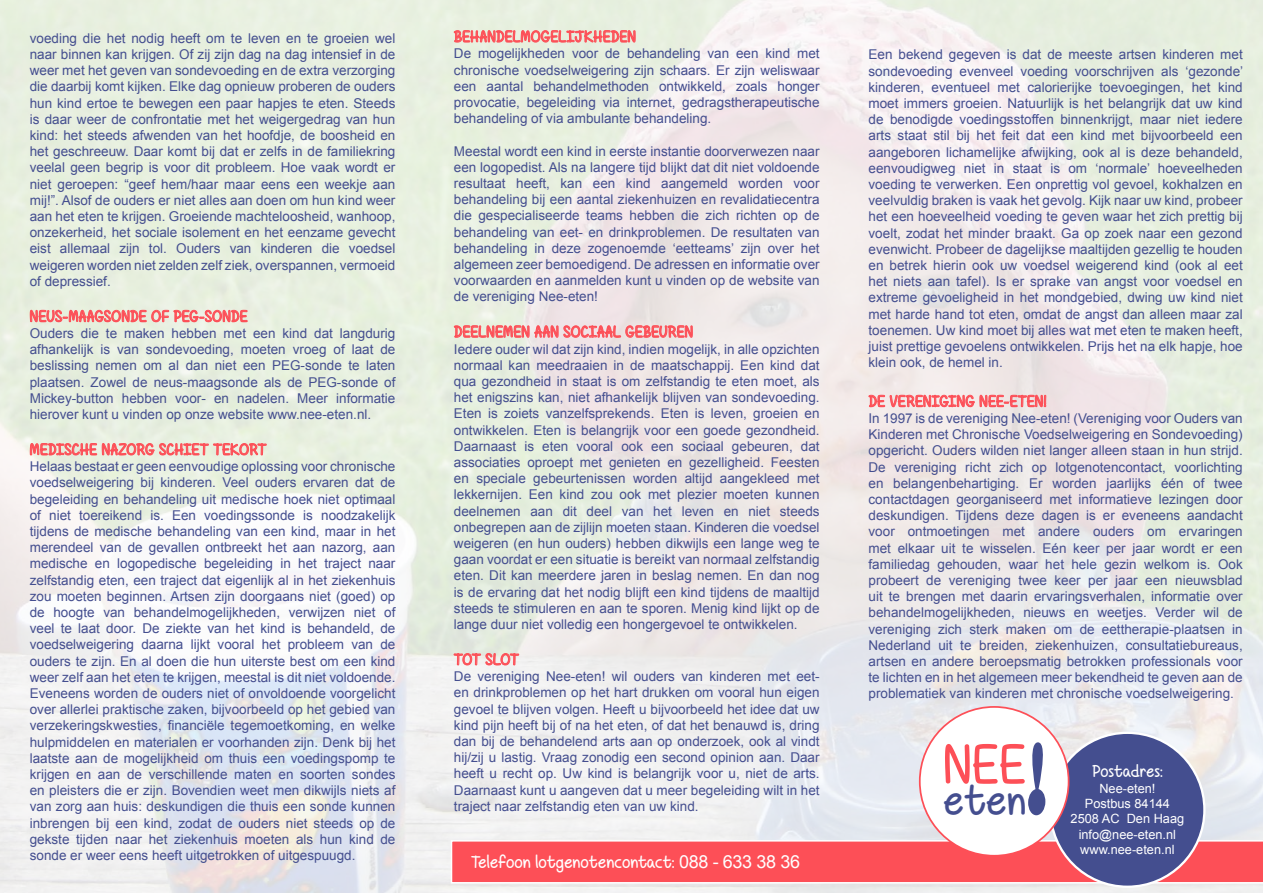
<style>
.page{position:relative;width:1263px;height:893px;background:#fff}
.page>*{position:absolute;margin:0;border:0;box-sizing:border-box;transform-origin:0 0}
.t1{font:57.3px "Borders Divide But Hearts Shall Conquer";color:#fd4f57}
.t2{font:43.95px "Borders Divide But Hearts Shall Conquer";color:#444e8f}
.t3{font:18px "Borders Divide But Hearts Shall Conquer";color:#fff}
.t4{font:17.4px "Borders Divide But Hearts Shall Conquer";color:#fff}
.t5{font:16.5px "Borders Divide But Hearts Shall Conquer";letter-spacing:.015em;color:#fd4f57}
.t6{font:13.5px/16.2px "Arial";color:#444e8f;text-align:justify}
.t7{font:12.75px/15.3px "Arial";color:#fff;text-align:center}
.s1{font-family:"Arial"}
</style>
<div class="page">
<img style="left:0;top:0;width:1263px;height:893px">
<svg style="left:451px;top:840px;width:812px;height:43px;background:#fd5961"></svg>
<svg style="left:30px;top:301px;width:218px;height:37px;background:#ebd6c9"></svg>
<svg style="left:30px;top:439px;width:237px;height:33px;background:#ecd4c9"></svg>
<svg style="left:868px;top:394px;width:179px;height:14px;background:#f5a7aa"></svg>
<div style="left:1050px;top:733px;width:154px;height:154px;background:#444e8f;border-radius:50%"></div>
<div style="left:920px;top:707px;width:148px;height:149px;background:#fff;border-radius:50%"></div>
<svg style="left:1029px;top:742px;width:16px;height:55px"></svg>
<div style="left:1028px;top:789px;width:17px;height:26px;background:#444e8f;border-radius:50%"></div>
<svg style="left:453px;top:26px;width:183px;height:33px;background:#ebd1c5"></svg>
<svg style="left:453px;top:316px;width:240px;height:38px;background:#eececc"></svg>
<svg style="left:453px;top:652px;width:67px;height:14px"></svg>
<p class="t6" style="left:30px;top:30px;width:367px">voeding die het nodig heeft om te leven en te groeien wel naar binnen kan krijgen. Of zij zijn dag na dag intensief in de weer met het geven van sondevoeding en de extra verzorging die daarbij komt kijken. Elke dag opnieuw proberen de ouders hun kind ertoe te bewegen een paar hapjes te eten. Steeds is daar weer de confrontatie met het weigergedrag van hun kind: het steeds afwenden van het hoofdje, de boosheid en het geschreeuw. Daar komt bij dat er zelfs in de familiekring veelal geen begrip is voor dit probleem. Hoe vaak wordt er niet geroepen: “geef hem/haar maar eens een weekje aan mij!”. Alsof de ouders er niet alles aan doen om hun kind weer aan het eten te krijgen. Groeiende machteloosheid, wanhoop, onzekerheid, het sociale isolement en het eenzame gevecht eist allemaal zijn tol. Ouders van kinderen die voedsel weigeren worden niet zelden zelf ziek, overspannen, vermoeid of depressief.</p>
<p class="t5" style="left:30px;top:306px;width:219px">NEUS-MAAGSONDE OF PEG-SONDE</p>
<p class="t6" style="left:30px;top:325px;width:367px">Ouders die te maken hebben met een kind dat langdurig afhankelijk is van sondevoeding, moeten vroeg of laat de beslissing nemen om al dan niet een PEG-sonde te laten plaatsen. Zowel de neus-maagsonde als de PEG-sonde of Mickey-button hebben voor- en nadelen. Meer informatie hierover kunt u vinden op onze website www.nee-eten.nl.</p>
<p class="t5" style="left:30px;top:439px;width:238px">MEDISCHE NAZORG SCHIET TEKORT</p>
<p class="t6" style="left:30px;top:458px;width:367px">Helaas bestaat er geen eenvoudige oplossing voor chronische voedselweigering bij kinderen. Veel ouders ervaren dat de begeleiding en behandeling uit medische hoek niet optimaal of niet toereikend is. Een voedingssonde is noodzakelijk tijdens de medische behandeling van een kind, maar in het merendeel van de gevallen ontbreekt het aan nazorg, aan medische en logopedische begeleiding in het traject naar zelfstandig eten, een traject dat eigenlijk al in het ziekenhuis zou moeten beginnen. Artsen zijn doorgaans niet (goed) op de hoogte van behandelmogelijkheden, verwijzen niet of veel te laat door. De ziekte van het kind is behandeld, de voedselweigering daarna lijkt vooral het probleem van de ouders te zijn. En al doen die hun uiterste best om een kind weer zelf aan het eten te krijgen, meestal is dit niet voldoende.<br>Eveneens worden de ouders niet of onvoldoende voorgelicht over allerlei praktische zaken, bijvoorbeeld op het gebied van verzekeringskwesties, financiële tegemoetkoming, en welke hulpmiddelen en materialen er voorhanden zijn. Denk bij het laatste aan de mogelijkheid om thuis een voedingspomp te krijgen en aan de verschillende maten en soorten sondes en pleisters die er zijn. Bovendien weet men dikwijls niets af van zorg aan huis: deskundigen die thuis een sonde kunnen inbrengen bij een kind, zodat de ouders niet steeds op de gekste tijden naar het ziekenhuis moeten als hun kind de sonde er weer eens heeft uitgetrokken of uitgespuugd.</p>
<p class="t5" style="left:454px;top:27px;width:183px">BEHANDELMOGELIJKHEDEN</p>
<p class="t6" style="left:454px;top:46px;width:367px">De mogelijkheden voor de behandeling van een kind met chronische voedselweigering zijn schaars. Er zijn weliswaar een aantal behandelmethoden ontwikkeld, zoals honger provocatie, begeleiding via internet, gedragstherapeutische behandeling of via ambulante behandeling.</p>
<p class="t6" style="left:454px;top:143px;width:367px">Meestal wordt een kind in eerste instantie doorverwezen naar een logopedist. Als na langere tijd blijkt dat dit niet voldoende resultaat heeft, kan een kind aangemeld worden voor behandeling bij een aantal ziekenhuizen en revalidatiecentra die gespecialiseerde teams hebben die zich richten op de behandeling van eet- en drinkproblemen. De resultaten van behandeling in deze zogenoemde ‘eetteams’ zijn over het algemeen zeer bemoedigend. De adressen en informatie over voorwaarden en aanmelden kunt u vinden op de website van de vereniging Nee-eten!</p>
<p class="t5" style="left:454px;top:322px;width:240px">DEELNEMEN AAN SOCIAAL GEBEUREN</p>
<p class="t6" style="left:454px;top:341px;width:367px">Iedere ouder wil dat zijn kind, indien mogelijk, in alle opzichten normaal kan meedraaien in de maatschappij. Een kind dat qua gezondheid in staat is om zelfstandig te eten moet, als het enigszins kan, niet afhankelijk blijven van sondevoeding.<br>Eten is zoiets vanzelfsprekends. Eten is leven, groeien en ontwikkelen. Eten is belangrijk voor een goede gezondheid.<br>Daarnaast is eten vooral ook een sociaal gebeuren, dat associaties oproept met genieten en gezelligheid. Feesten en speciale gebeurtenissen worden altijd aangekleed met lekkernijen. Een kind zou ook met plezier moeten kunnen deelnemen aan dit deel van het leven en niet steeds onbegrepen aan de zijlijn moeten staan. Kinderen die voedsel weigeren (en hun ouders) hebben dikwijls een lange weg te gaan voordat er een situatie is bereikt van normaal zelfstandig eten. Dit kan meerdere jaren in beslag nemen. En dan nog is de ervaring dat het nodig blijft een kind tijdens de maaltijd steeds te stimuleren en aan te sporen. Menig kind lijkt op de lange duur niet volledig een hongergevoel te ontwikkelen.</p>
<p class="t5" style="left:454px;top:649px;width:66px">TOT SLOT</p>
<p class="t6" style="left:454px;top:668px;width:367px">De vereniging Nee-eten! wil ouders van kinderen met eet&shy;en drinkproblemen op het hart drukken om vooral hun eigen gevoel te blijven volgen. Heeft u bijvoorbeeld het idee dat uw kind pijn heeft bij of na het eten, of dat het benauwd is, dring dan bij de behandelend arts aan op onderzoek, ook al vindt hij/zij u lastig. Vraag zonodig een second opinion aan. Daar heeft u recht op. Uw kind is belangrijk voor u, niet de arts.<br>Daarnaast kunt u aangeven dat u meer begeleiding wilt in het traject naar zelfstandig eten van uw kind.</p>
<h3 class="t3" style="left:471px;top:850px;width:330px">Telefoon lotgenotencontact: <span class="s1">088 - 633 38 36</span></h3>
<p class="t6" style="left:868px;top:47px;width:376px">Een bekend gegeven is dat de meeste artsen kinderen met sondevoeding evenveel voeding voorschrijven als ‘gezonde’ kinderen, eventueel met calorierijke toevoegingen, het kind moet immers groeien. Natuurlijk is het belangrijk dat uw kind de benodigde voedingsstoffen binnenkrijgt, maar niet iedere arts staat stil bij het feit dat een kind met bijvoorbeeld een aangeboren lichamelijke afwijking, ook al is deze behandeld, eenvoudigweg niet in staat is om ‘normale’ hoeveelheden voeding te verwerken. Een onprettig vol gevoel, kokhalzen en veelvuldig braken is vaak het gevolg. Kijk naar uw kind, probeer het een hoeveelheid voeding te geven waar het zich prettig bij voelt, zodat het minder braakt. Ga op zoek naar een gezond evenwicht. Probeer de dagelijkse maaltijden gezellig te houden en betrek hierin ook uw voedsel weigerend kind (ook al eet het niets aan tafel). Is er sprake van angst voor voedsel en extreme gevoeligheid in het mondgebied, dwing uw kind niet met harde hand tot eten, omdat de angst dan alleen maar zal toenemen. Uw kind moet bij alles wat met eten te maken heeft, juist prettige gevoelens ontwikkelen. Prijs het na elk hapje, hoe klein ook, de hemel in.</p>
<p class="t5" style="left:868px;top:391px;width:179px">DE VERENIGING NEE-ETEN!</p>
<p class="t6" style="left:868px;top:410px;width:376px">In 1997 is de vereniging Nee-eten! (Vereniging voor Ouders van Kinderen met Chronische Voedselweigering en Sondevoeding) opgericht. Ouders wilden niet langer alleen staan in hun strijd.<br>De vereniging richt zich op lotgenotencontact, voorlichting en belangenbehartiging. Er worden jaarlijks één of twee contactdagen georganiseerd met informatieve lezingen door deskundigen. Tijdens deze dagen is er eveneens aandacht voor ontmoetingen met andere ouders om ervaringen met elkaar uit te wisselen. Eén keer per jaar wordt er een familiedag gehouden, waar het hele gezin welkom is. Ook probeert de vereniging twee keer per jaar een nieuwsblad uit te brengen met daarin ervaringsverhalen, informatie over behandelmogelijkheden, nieuws en weetjes. Verder wil de vereniging zich sterk maken om de eettherapie-plaatsen in Nederland uit te breiden, ziekenhuizen, consultatiebureaus, artsen en andere beroepsmatig betrokken professionals voor te lichten en in het algemeen meer bekendheid te geven aan de problematiek van kinderen met chronische voedselweigering.</p>
<h1 class="t1" style="left:943px;top:730px;width:84px">NEE</h1>
<h2 class="t2" style="left:943px;top:773px;width:84px">eten</h2>
<p class="t4" style="left:1092px;top:761px;width:72px">Postadres:</p>
<p class="t7" style="left:1071px;top:781px;width:115px">Nee-eten!<br>Postbus 84144<br>2508 AC Den Haag info@nee-eten.nl www.nee-eten.nl</p>
</div>
